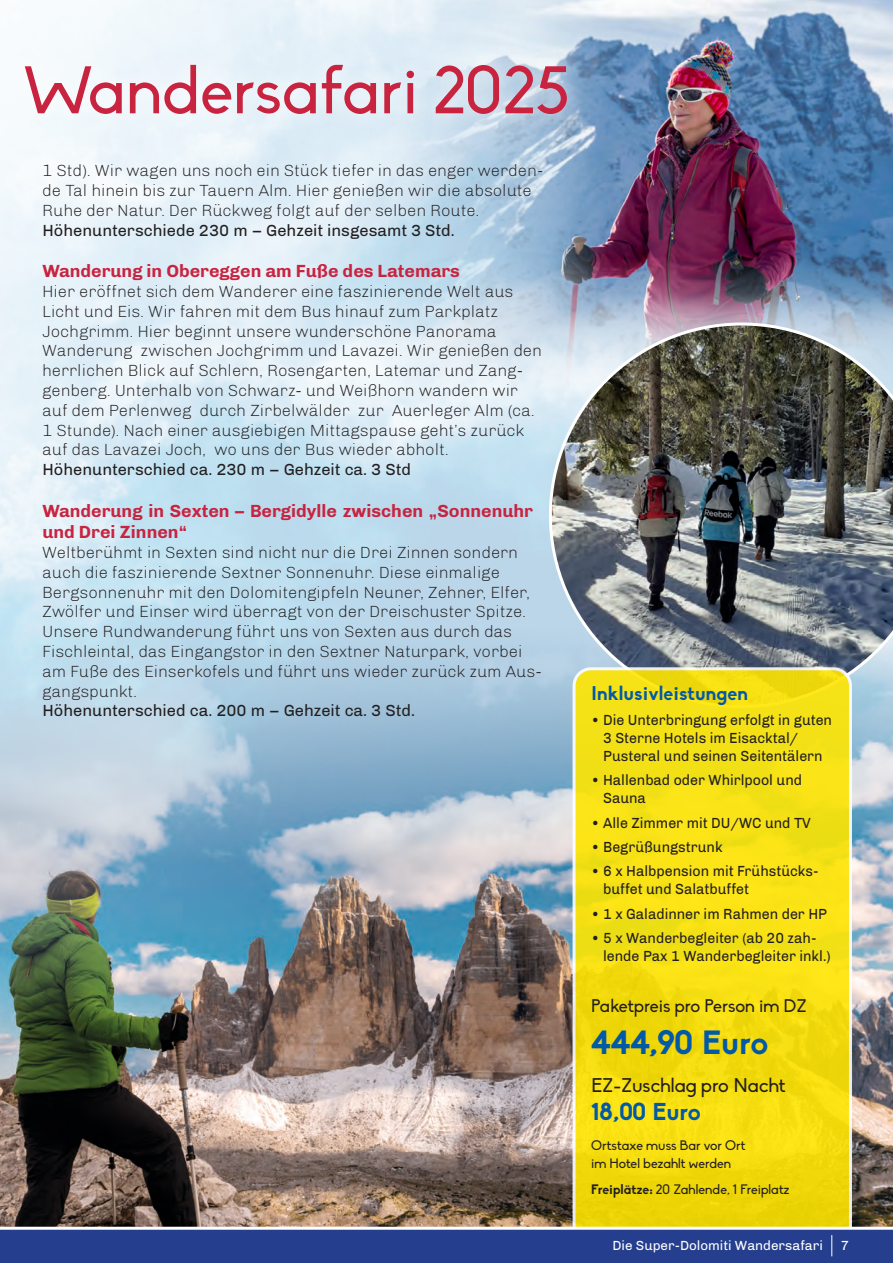
<style>
.page{position:relative;width:893px;height:1263px;background:#fff}
.page>*{position:absolute;margin:0;border:0;box-sizing:border-box;transform-origin:0 0}
.t1{font:66px "Biko";color:#c8233f}
.t2{font:700 33px "Biko";color:#0159a8}
.t3{font:700 24px "Biko";letter-spacing:-.015em;color:#0159a8}
.t4{font:19.5px "Biko";color:#231f20}
.t5{font:700 19.5px "Biko";color:#0159a8}
.t6{font:700 18px/21.6px "Arthur";color:#c8233f}
.t7{font:18px "Biko";color:#231f20}
.t8{font:300 16.5px/19.8px "Arthur";color:#231f20}
.t9{font:16.5px "Arthur";color:#231f20}
.t10{font:15px/18px "Arthur";color:#231f20;scale:.95 1}
.t11{font:13.5px/18px "Biko";color:#231f20}
.t12{font:13.5px "Arthur";color:#fff}
.s1{font-weight:700}
</style>
<div class="page">
<img style="left:0;top:433px;width:893px;height:794px">
<img style="left:352px;top:0;width:541px;height:422px">
<img style="left:549px;top:322px;width:344px;height:386px">
<svg style="left:0;top:48px;width:584px;height:99px"></svg>
<svg style="left:571px;top:666px;width:282px;height:561px;background:#f2dd19"></svg>
<div style="left:0;top:1229px;width:893px;height:34px;background:#253f8e"></div>
<svg style="left:831px;top:1235px;width:1px;height:21px"></svg>
<hr style="left:0;top:1227px;width:893px;height:3px;background:#fff">
<h1 class="t1" style="left:23px;top:53px;width:547px">Wandersafari 2025</h1>
<p class="t8" style="left:43px;top:161px;width:503px">1 Std). Wir wagen uns noch ein Stück tiefer in das enger werden&shy;de Tal hinein bis zur Tauern Alm. Hier genießen wir die absolute<br>Ruhe der Natur. Der Rückweg folgt auf der selben Route.</p>
<p class="t9" style="left:43px;top:220px;width:414px">Höhenunterschiede 230 m – Gehzeit insgesamt 3 Std.</p>
<p class="t6" style="left:43px;top:260px;width:419px">Wanderung in Obereggen am Fuße des Latemars</p>
<p class="t8" style="left:43px;top:282px;width:501px">Hier eröffnet sich dem Wanderer eine faszinierende Welt aus Licht und Eis. Wir fahren mit dem Bus hinauf zum Parkplatz Jochgrimm. Hier beginnt unsere wunderschöne Panorama Wanderung zwischen Jochgrimm und Lavazei. Wir genießen den herrlichen Blick auf Schlern, Rosengarten, Latemar und Zang&shy;genberg. Unterhalb von Schwarz- und Weißhorn wandern wir auf dem Perlenweg durch Zirbelwälder zur Auerleger Alm (ca.<br>1 Stunde). Nach einer ausgiebigen Mittagspause geht’s zurück auf das Lavazei Joch, wo uns der Bus wieder abholt.</p>
<p class="t9" style="left:43px;top:460px;width:370px">Höhenunterschied ca. 230 m – Gehzeit ca. 3 Std</p>
<p class="t6" style="left:43px;top:500px;width:492px">Wanderung in Sexten – Bergidylle zwischen „Sonnenuhr und Drei Zinnen“</p>
<p class="t8" style="left:43px;top:543px;width:501px">Weltberühmt in Sexten sind nicht nur die Drei Zinnen sondern auch die faszinierende Sextner Sonnenuhr. Diese einmalige Bergsonnenuhr mit den Dolomitengipfeln Neuner, Zehner, Elfer, Zwölfer und Einser wird überragt von der Dreischuster Spitze.<br>Unsere Rundwanderung führt uns von Sexten aus durch das Fischleintal, das Eingangstor in den Sextner Naturpark, vorbei am Fuße des Einserkofels und führt uns wieder zurück zum Aus&shy;gangspunkt.</p>
<p class="t9" style="left:43px;top:701px;width:374px">Höhenunterschied ca. 200 m – Gehzeit ca. 3 Std.</p>
<p class="t5" style="left:591px;top:682px;width:159px">Inklusivleistungen</p>
<p class="t10" style="left:603px;top:711px;width:243px;text-indent:-12px">• Die Unterbringung erfolgt in guten<br>3 Sterne Hotels im Eisacktal/<br>Pusteral und seinen Seitentälern</p>
<p class="t10" style="left:603px;top:771px;width:211px;text-indent:-12px">• Hallenbad oder Whirlpool und<br>Sauna</p>
<p class="t10" style="left:591px;top:813px;width:233px">• Alle Zimmer mit DU/WC und TV</p>
<p class="t10" style="left:591px;top:838px;width:140px">• Begrüßungstrunk</p>
<p class="t10" style="left:603px;top:862px;width:228px;text-indent:-12px">• 6 x Halbpension mit Frühstücks&shy;buffet und Salatbuffet</p>
<p class="t10" style="left:591px;top:904px;width:250px">• 1 x Galadinner im Rahmen der HP</p>
<p class="t10" style="left:603px;top:929px;width:241px;text-indent:-12px">• 5 x Wanderbegleiter (ab 20 zah&shy;lende Pax 1 Wanderbegleiter inkl.)</p>
<p class="t7" style="left:591px;top:995px;width:217px">Paketpreis pro Person im DZ</p>
<p class="t2" style="left:591px;top:1022px;width:179px">444,90 Euro</p>
<p class="t4" style="left:591px;top:1074px;width:196px">EZ-Zuschlag pro Nacht</p>
<p class="t3" style="left:591px;top:1097px;width:111px">18,00 Euro</p>
<p class="t11" style="left:591px;top:1136px;width:156px">Ortstaxe muss Bar vor Ort im Hotel bezahlt werden</p>
<p class="t11" style="left:591px;top:1181px;width:200px"><span class="s1">Freiplätze:</span> 20 Zahlende, 1 Freiplatz</p>
<p class="t12" style="left:612px;top:1238px;width:212px">Die Super-Dolomiti Wandersafari</p>
<p class="t12" style="left:841px;top:1238px;width:10px">7</p>
</div>
